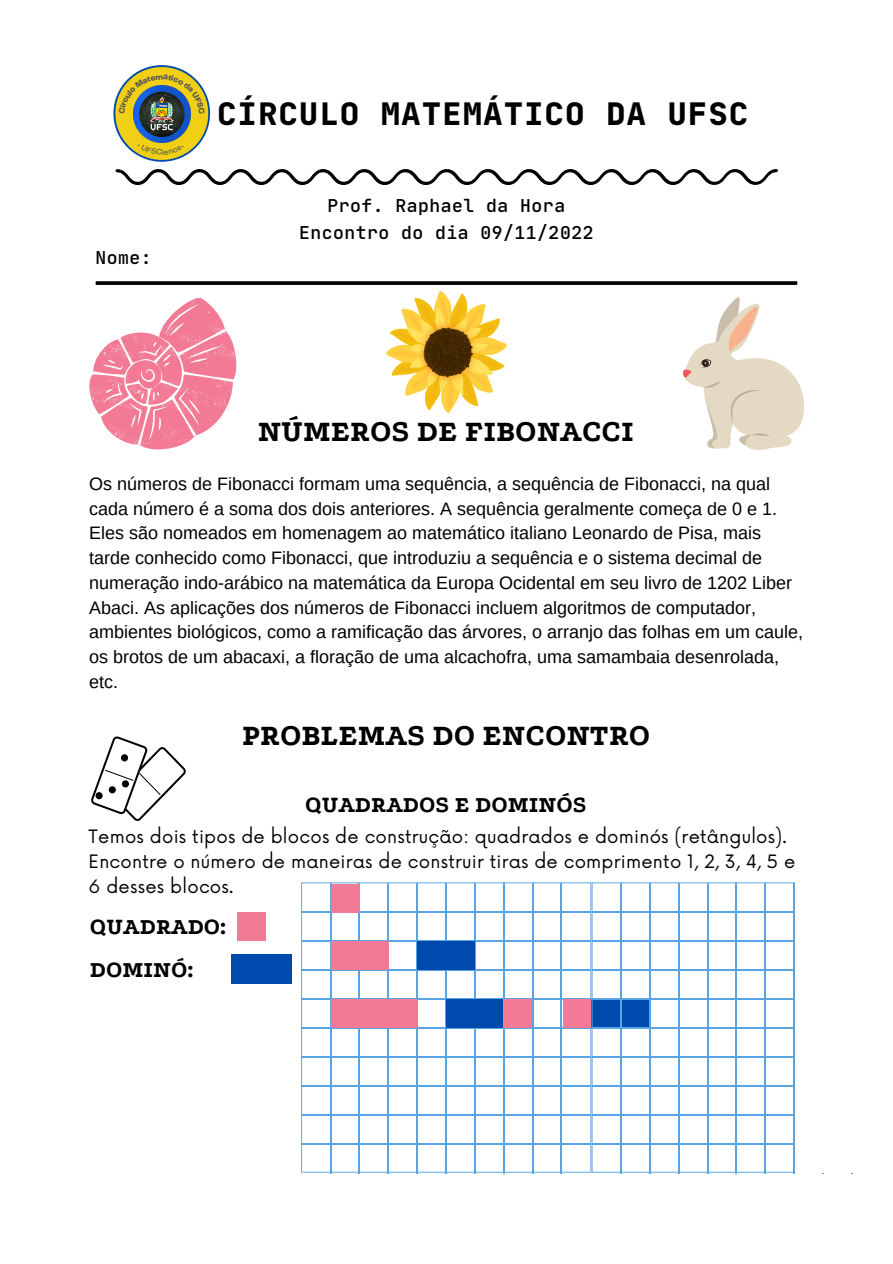
<style>
.page{position:relative;width:893px;height:1264px;background:#fff}
.page>*{position:absolute;margin:0;border:0;box-sizing:border-box;transform-origin:0 0}
.t1{font:800 31.5px "Podkova";color:#000}
.t2{font:800 expanded 31.5px "Jet Brains Mono";letter-spacing:.05em;color:#000}
.t3{font:800 24px/43.2px "Podkova";color:#000}
.t4{font:18px/24.8px "Arimo";color:#000}
.t5{font:18px/24.8px "Now";letter-spacing:.01em;color:#000}
.t6{font:500 18px/27px "Jet Brains Mono";letter-spacing:.03em;color:#000;text-align:center}
</style>
<div class="page">
<svg style="left:116px;top:169px;width:661px;height:16px"></svg>
<svg style="left:96px;top:281px;width:701px;height:4px;background:#121212"></svg>
<svg style="left:113px;top:65px;width:97px;height:97px"></svg>
<div style="left:115px;top:67px;width:93px;height:93px;background:#f1cf15;border-radius:50%"></div>
<img style="left:138px;top:130px;width:48px;height:13px">
<img style="left:139px;top:92px;width:45px;height:45px;border-radius:50%">
<img style="left:683px;top:298px;width:120px;height:151px">
<svg style="left:89px;top:298px;width:147px;height:151px"></svg>
<img style="left:386px;top:292px;width:120px;height:120px">
<svg style="left:301px;top:882px;width:290px;height:290px"></svg>
<hr style="left:301px;top:1143px;width:290px;height:1px;background:#59a5e4">
<hr style="left:301px;top:1114px;width:290px;height:1px;background:#59a5e4">
<hr style="left:301px;top:1085px;width:290px;height:1px;background:#59a5e4">
<hr style="left:301px;top:1056px;width:290px;height:1px;background:#59a5e4">
<hr style="left:301px;top:1027px;width:290px;height:1px;background:#59a5e4">
<hr style="left:301px;top:998px;width:290px;height:1px;background:#59a5e4">
<hr style="left:301px;top:969px;width:290px;height:1px;background:#59a5e4">
<hr style="left:301px;top:940px;width:290px;height:1px;background:#59a5e4">
<hr style="left:301px;top:911px;width:290px;height:1px;background:#59a5e4">
<hr style="left:561px;top:882px;width:1px;height:291px;background:#59a5e4">
<hr style="left:532px;top:882px;width:1px;height:291px;background:#59a5e4">
<hr style="left:503px;top:882px;width:1px;height:291px;background:#59a5e4">
<hr style="left:474px;top:882px;width:1px;height:291px;background:#59a5e4">
<hr style="left:445px;top:882px;width:1px;height:291px;background:#59a5e4">
<hr style="left:416px;top:882px;width:1px;height:291px;background:#59a5e4">
<hr style="left:387px;top:882px;width:2px;height:291px;background:#59a5e4">
<hr style="left:359px;top:882px;width:1px;height:291px;background:#59a5e4">
<hr style="left:330px;top:882px;width:1px;height:291px;background:#59a5e4">
<svg style="left:91px;top:736px;width:95px;height:85px"></svg>
<div style="left:331px;top:884px;width:28px;height:28px;background:#f27a95"></div>
<div style="left:261px;top:954px;width:31px;height:29px;background:#004aad"></div>
<div style="left:231px;top:954px;width:30px;height:29px;background:#004aad"></div>
<div style="left:331px;top:941px;width:28px;height:28px;background:#f27a95"></div>
<div style="left:360px;top:941px;width:28px;height:28px;background:#f27a95"></div>
<div style="left:237px;top:912px;width:29px;height:28px;background:#f27a95"></div>
<div style="left:418px;top:941px;width:28px;height:28px;background:#004aad"></div>
<div style="left:446px;top:941px;width:28px;height:28px;background:#004aad"></div>
<div style="left:331px;top:999px;width:28px;height:28px;background:#f27a95"></div>
<div style="left:360px;top:999px;width:28px;height:28px;background:#f27a95"></div>
<div style="left:388px;top:999px;width:28px;height:28px;background:#f27a95"></div>
<div style="left:446px;top:999px;width:28px;height:28px;background:#004aad"></div>
<div style="left:474px;top:999px;width:29px;height:28px;background:#004aad"></div>
<div style="left:503px;top:999px;width:28px;height:28px;background:#f27a95"></div>
<div style="left:563px;top:999px;width:28px;height:28px;background:#f27a95"></div>
<svg style="left:591px;top:882px;width:204px;height:290px"></svg>
<hr style="left:592px;top:1143px;width:289px;height:1px;background:#59a5e4">
<hr style="left:592px;top:1114px;width:289px;height:1px;background:#59a5e4">
<hr style="left:592px;top:1085px;width:289px;height:1px;background:#59a5e4">
<hr style="left:592px;top:1056px;width:289px;height:1px;background:#59a5e4">
<hr style="left:592px;top:1027px;width:289px;height:1px;background:#59a5e4">
<hr style="left:592px;top:998px;width:289px;height:1px;background:#59a5e4">
<hr style="left:592px;top:969px;width:289px;height:1px;background:#59a5e4">
<hr style="left:592px;top:940px;width:289px;height:1px;background:#59a5e4">
<hr style="left:592px;top:911px;width:289px;height:1px;background:#59a5e4">
<hr style="left:851px;top:882px;width:1px;height:291px;background:#59a5e4">
<hr style="left:822px;top:882px;width:1px;height:291px;background:#59a5e4">
<hr style="left:793px;top:882px;width:1px;height:291px;background:#59a5e4">
<hr style="left:764px;top:882px;width:1px;height:291px;background:#59a5e4">
<hr style="left:735px;top:882px;width:1px;height:291px;background:#59a5e4">
<hr style="left:707px;top:882px;width:1px;height:291px;background:#59a5e4">
<hr style="left:678px;top:882px;width:1px;height:291px;background:#59a5e4">
<hr style="left:649px;top:882px;width:1px;height:291px;background:#59a5e4">
<hr style="left:620px;top:882px;width:1px;height:291px;background:#59a5e4">
<div style="left:795px;top:873px;width:97px;height:299px;background:#fff"></div>
<svg style="left:119px;top:74px;width:86px;height:56px"></svg>
<h1 class="t2" style="left:217px;top:94px;width:532px">CÍRCULO MATEMÁTICO DA UFSC</h1>
<p class="t6" style="left:95px;top:244px;width:58px">Nome:</p>
<p class="t6" style="left:299px;top:192px;width:296px">Prof. Raphael da Hora<br>Encontro do dia 09/11/2022</p>
<h1 class="t1" style="left:258px;top:414px;width:377px">NÚMEROS DE FIBONACCI</h1>
<p class="t4" style="left:89px;top:471px;width:715px">Os números de Fibonacci formam uma sequência, a sequência de Fibonacci, na qual cada número é a soma dos dois anteriores. A sequência geralmente começa de 0 e 1.<br>Eles são nomeados em homenagem ao matemático italiano Leonardo de Pisa, mais tarde conhecido como Fibonacci, que introduziu a sequência e o sistema decimal de numeração indo-arábico na matemática da Europa Ocidental em seu livro de 1202 Liber Abaci. As aplicações dos números de Fibonacci incluem algoritmos de computador, ambientes biológicos, como a ramificação das árvores, o arranjo das folhas em um caule, os brotos de um abacaxi, a floração de uma alcachofra, uma samambaia desenrolada, etc.</p>
<h1 class="t1" style="left:242px;top:717px;width:409px">PROBLEMAS DO ENCONTRO</h1>
<h2 class="t3" style="left:305px;top:782px;width:283px">QUADRADOS E DOMINÓS</h2>
<p class="t5" style="left:89px;top:825px;width:708px">Temos dois tipos de blocos de construção: quadrados e dominós (retângulos).<br>Encontre o número de maneiras de construir tiras de comprimento 1, 2, 3, 4, 5 e<br>6 desses blocos.</p>
<h2 class="t3" style="left:90px;top:904px;width:138px">QUADRADO:<br>DOMINÓ:</h2>
</div>
